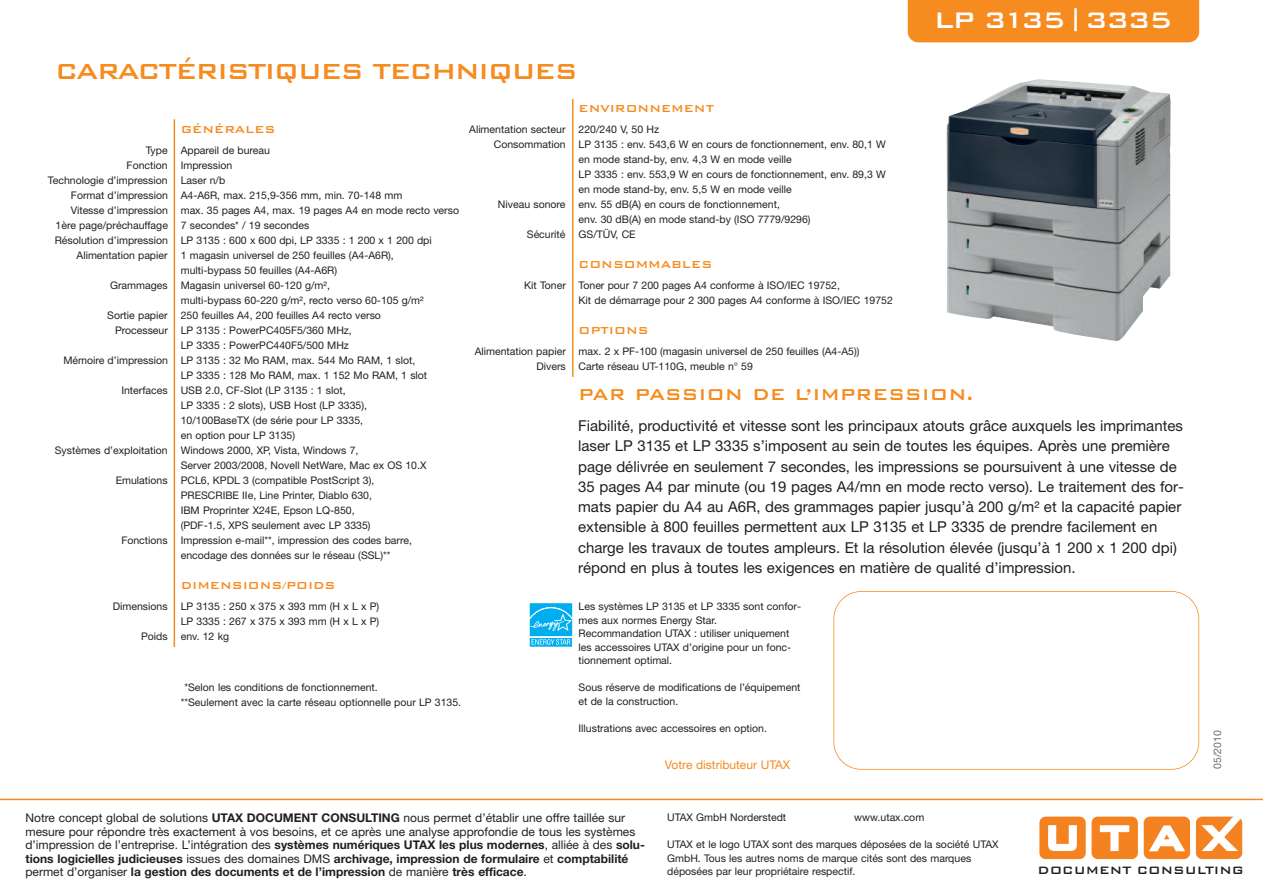
<style>
.page{position:relative;width:1263px;height:893px;background:#fff}
.page>*{position:absolute;margin:0;border:0;box-sizing:border-box;transform-origin:0 0}
.t1{font:500 30px "Bank Gothic BT";letter-spacing:-.06em;color:#fff}
.t2{font:500 29.1px "Bank Gothic BT";letter-spacing:-.06em;color:#f68b1f}
.t3{font:500 21px "Bank Gothic BT";color:#f68b1f}
.t4{font:15px/20.2px "Helvetica Neue LT";color:#231f20}
.t5{font:500 14.25px "Bank Gothic BT";color:#231f20}
.t6{font:500 13.5px "Bank Gothic BT";color:#f68b1f}
.t7{font:12px/13.5px "Helvetica Neue LT";color:#231f20}
.t8{font:12px "Helvetica Neue LT";color:#f68b1f}
.t9{font:10.5px/13.5px "Helvetica Neue LT";color:#231f20}
.t10{font:10.5px "Helvetica Neue LT";color:#6c6d70}
.s1{font-weight:700}
</style>
<div class="page">
<hr style="left:0;top:799px;width:1263px;height:1px;background:#f68b1f">
<div style="left:833px;top:591px;width:366px;height:179px;border:2px solid #f68b1f;border-radius:28px"></div>
<svg style="left:1035px;top:813px;width:211px;height:50px"></svg>
<div style="left:1039px;top:817px;width:47px;height:42px;background:#f58220;border-radius:6px"></div>
<div style="left:1091px;top:817px;width:47px;height:42px;background:#f58220;border-radius:6px"></div>
<div style="left:1144px;top:817px;width:46px;height:42px;background:#f58220;border-radius:6px"></div>
<div style="left:1196px;top:817px;width:46px;height:42px;background:#f58220;border-radius:6px"></div>
<svg style="left:1048px;top:825px;width:29px;height:26px"></svg>
<svg style="left:1100px;top:825px;width:29px;height:26px"></svg>
<svg style="left:1201px;top:816px;width:41px;height:35px"></svg>
<svg style="left:1149px;top:825px;width:36px;height:26px"></svg>
<hr style="left:174px;top:119px;width:1px;height:528px;background:#f68b1f">
<hr style="left:572px;top:99px;width:1px;height:278px;background:#f68b1f">
<div style="left:908px;top:0;width:291px;height:42px;background:#f68b1f"></div>
<hr style="left:1074px;top:8px;width:3px;height:23px;background:#fff">
<svg style="left:529px;top:603px;width:44px;height:44px"></svg>
<img style="left:946px;top:79px;width:225px;height:262px">
<h2 class="t2" style="left:55px;top:52px;width:524px">CARACTÉRISTIQUES TECHNIQUES</h2>
<h1 class="t1" style="left:934px;top:0;width:240px">LP 3135 3335</h1>
<p class="t6" style="left:181px;top:120px;width:96px">GÉNÉRALES</p>
<p class="t9" style="left:146px;top:144px;width:126px">Type Appareil de bureau</p>
<p class="t9" style="left:127px;top:159px;width:107px">Fonction Impression</p>
<p class="t9" style="left:48px;top:174px;width:179px">Technologie d’impression Laser n/b</p>
<p class="t9" style="left:71px;top:189px;width:333px">Format d’impression A4-A6R, max. 215,9-356 mm, min. 70-148 mm</p>
<p class="t9" style="left:71px;top:204px;width:390px">Vitesse d’impression max. 35 pages A4, max. 19 pages A4 en mode recto verso</p>
<p class="t9" style="left:56px;top:219px;width:255px">1ère page/préchauffage 7 secondes* / 19 secondes</p>
<p class="t9" style="left:55px;top:234px;width:379px">Résolution d’impression LP 3135 : 600 x 600 dpi, LP 3335 : 1 200 x 1 200 dpi</p>
<p class="t9" style="left:77px;top:249px;width:319px">Alimentation papier 1 magasin universel de 250 feuilles (A4-A6R),</p>
<p class="t9" style="left:181px;top:264px;width:158px">multi-bypass 50 feuilles (A4-A6R)</p>
<p class="t9" style="left:110px;top:279px;width:221px">Grammages Magasin universel 60-120 g/m²,</p>
<p class="t9" style="left:181px;top:294px;width:244px">multi-bypass 60-220 g/m², recto verso 60-105 g/m²</p>
<p class="t9" style="left:107px;top:309px;width:275px">Sortie papier 250 feuilles A4, 200 feuilles A4 recto verso</p>
<p class="t9" style="left:115px;top:324px;width:238px">Processeur LP 3135 : PowerPC405F5/360 MHz,</p>
<p class="t9" style="left:181px;top:339px;width:170px">LP 3335 : PowerPC440F5/500 MHz</p>
<p class="t9" style="left:63px;top:354px;width:353px">Mémoire d’impression LP 3135 : 32 Mo RAM, max. 544 Mo RAM, 1 slot,</p>
<p class="t9" style="left:181px;top:369px;width:248px">LP 3335 : 128 Mo RAM, max. 1 152 Mo RAM, 1 slot</p>
<p class="t9" style="left:121px;top:384px;width:226px">Interfaces USB 2.0, CF-Slot (LP 3135 : 1 slot,</p>
<p class="t9" style="left:181px;top:399px;width:188px">LP 3335 : 2 slots), USB Host (LP 3335),</p>
<p class="t9" style="left:181px;top:414px;width:184px">10/100BaseTX (de série pour LP 3335,</p>
<p class="t9" style="left:181px;top:429px;width:116px">en option pour LP 3135)</p>
<p class="t9" style="left:55px;top:444px;width:305px">Systèmes d’exploitation Windows 2000, XP, Vista, Windows 7,</p>
<p class="t9" style="left:181px;top:459px;width:247px">Server 2003/2008, Novell NetWare, Mac ex OS 10.X</p>
<p class="t9" style="left:116px;top:474px;width:260px">Emulations PCL6, KPDL 3 (compatible PostScript 3),</p>
<p class="t9" style="left:181px;top:489px;width:193px">PRESCRIBE IIe, Line Printer, Diablo 630,</p>
<p class="t9" style="left:181px;top:504px;width:175px">IBM Proprinter X24E, Epson LQ-850,</p>
<p class="t9" style="left:181px;top:519px;width:191px">(PDF-1.5, XPS seulement avec LP 3335)</p>
<p class="t9" style="left:121px;top:534px;width:292px">Fonctions Impression e-mail**, impression des codes barre,</p>
<p class="t9" style="left:181px;top:549px;width:211px">encodage des données sur le réseau (SSL)**</p>
<p class="t6" style="left:181px;top:576px;width:156px">DIMENSIONS/POIDS</p>
<p class="t9" style="left:113px;top:600px;width:268px">Dimensions LP 3135 : 250 x 375 x 393 mm (H x L x P)</p>
<p class="t9" style="left:181px;top:615px;width:200px">LP 3335 : 267 x 375 x 393 mm (H x L x P)</p>
<p class="t9" style="left:141px;top:630px;width:90px">Poids env. 12 kg</p>
<p class="t9" style="left:181px;top:681px;width:282px;line-height:15px;text-indent:4px">*Selon les conditions de fonctionnement.<br>**Seulement avec la carte réseau optionnelle pour LP 3135.</p>
<p class="t6" style="left:579px;top:99px;width:137px">ENVIRONNEMENT</p>
<p class="t9" style="left:469px;top:123px;width:191px">Alimentation secteur 220/240 V, 50 Hz</p>
<p class="t9" style="left:494px;top:138px;width:394px">Consommation LP 3135 : env. 543,6 W en cours de fonctionnement, env. 80,1 W</p>
<p class="t9" style="left:579px;top:153px;width:215px">en mode stand-by, env. 4,3 W en mode veille</p>
<p class="t9" style="left:579px;top:168px;width:309px">LP 3335 : env. 553,9 W en cours de fonctionnement, env. 89,3 W</p>
<p class="t9" style="left:579px;top:183px;width:215px">en mode stand-by, env. 5,5 W en mode veille</p>
<p class="t9" style="left:498px;top:198px;width:283px">Niveau sonore env. 55 dB(A) en cours de fonctionnement,</p>
<p class="t9" style="left:579px;top:213px;width:233px">env. 30 dB(A) en mode stand-by (ISO 7779/9296)</p>
<p class="t9" style="left:527px;top:228px;width:110px">Sécurité GS/TÜV, CE</p>
<p class="t6" style="left:579px;top:255px;width:135px">CONSOMMABLES</p>
<p class="t9" style="left:579px;top:278px;width:316px;line-height:15px;text-indent:-54px">Kit Toner Toner pour 7 200 pages A4 conforme à ISO/IEC 19752,<br>Kit de démarrage pour 2 300 pages A4 conforme à ISO/IEC 19752</p>
<p class="t6" style="left:579px;top:321px;width:72px">OPTIONS</p>
<p class="t9" style="left:536px;top:344px;width:325px;line-height:15px;text-indent:-62px">Alimentation papier max. 2 x PF-100 (magasin universel de 250 feuilles (A4-A5))<br>Divers Carte réseau UT-110G, meuble n° 59</p>
<h3 class="t3" style="left:578px;top:380px;width:397px">PAR PASSION DE L’IMPRESSION.</h3>
<p class="t4" style="left:578px;top:417px;width:607px">Fiabilité, productivité et vitesse sont les principaux atouts grâce auxquels les imprimantes laser LP 3135 et LP 3335 s’imposent au sein de toutes les équipes. Après une première page délivrée en seulement 7 secondes, les impressions se poursuivent à une vitesse de 35 pages A4 par minute (ou 19 pages A4/mn en mode recto verso). Le traitement des for&shy;mats papier du A4 au A6R, des grammages papier jusqu’à 200 g/m² et la capacité papier extensible à 800 feuilles permettent aux LP 3135 et LP 3335 de prendre facilement en charge les travaux de toutes ampleurs. Et la résolution élevée (jusqu’à 1 200 x 1 200 dpi) répond en plus à toutes les exigences en matière de qualité d’impression.</p>
<p class="t9" style="left:578px;top:601px;width:224px">Les systèmes LP 3135 et LP 3335 sont confor&shy;mes aux normes Energy Star.<br>Recommandation UTAX : utiliser uniquement les accessoires UTAX d’origine pour un fonc&shy;tionnement optimal.</p>
<p class="t9" style="left:578px;top:682px;width:224px">Sous réserve de modifications de l’équipement et de la construction.</p>
<p class="t9" style="left:578px;top:722px;width:190px">Illustrations avec accessoires en option.</p>
<p class="t8" style="left:665px;top:760px;width:127px">Votre distributeur UTAX</p>
<p class="t10" style="left:1213px;top:769px;width:40px;rotate:-90deg">05/2010</p>
<p class="t7" style="left:25px;top:812px;width:621px">Notre concept global de solutions <span class="s1">UTAX DOCUMENT CONSULTING</span> nous permet d’établir une offre taillée sur mesure pour répondre très exactement à vos besoins, et ce après une analyse approfondie de tous les systèmes d’impression de l’entreprise. L’intégration des <span class="s1">systèmes numériques UTAX les plus modernes</span>, alliée à des <span class="s1">solu&shy;tions logicielles judicieuses</span> issues des domaines DMS <span class="s1">archivage, impression de formulaire</span> et <span class="s1">comptabilité </span>permet d’organiser <span class="s1">la gestion des documents et de l’impression</span> de manière <span class="s1">très efficace</span>.</p>
<p class="t9" style="left:667px;top:812px;width:121px">UTAX GmbH Norderstedt</p>
<p class="t9" style="left:854px;top:812px;width:71px">www.utax.com</p>
<p class="t9" style="left:667px;top:839px;width:333px">UTAX et le logo UTAX sont des marques déposées de la société UTAX<br>GmbH. Tous les autres noms de marque cités sont des marques déposées par leur propriétaire respectif.</p>
<h3 class="t5" style="left:1037px;top:861px;width:208px">DOCUMENT CONSULTING</h3>
</div>
